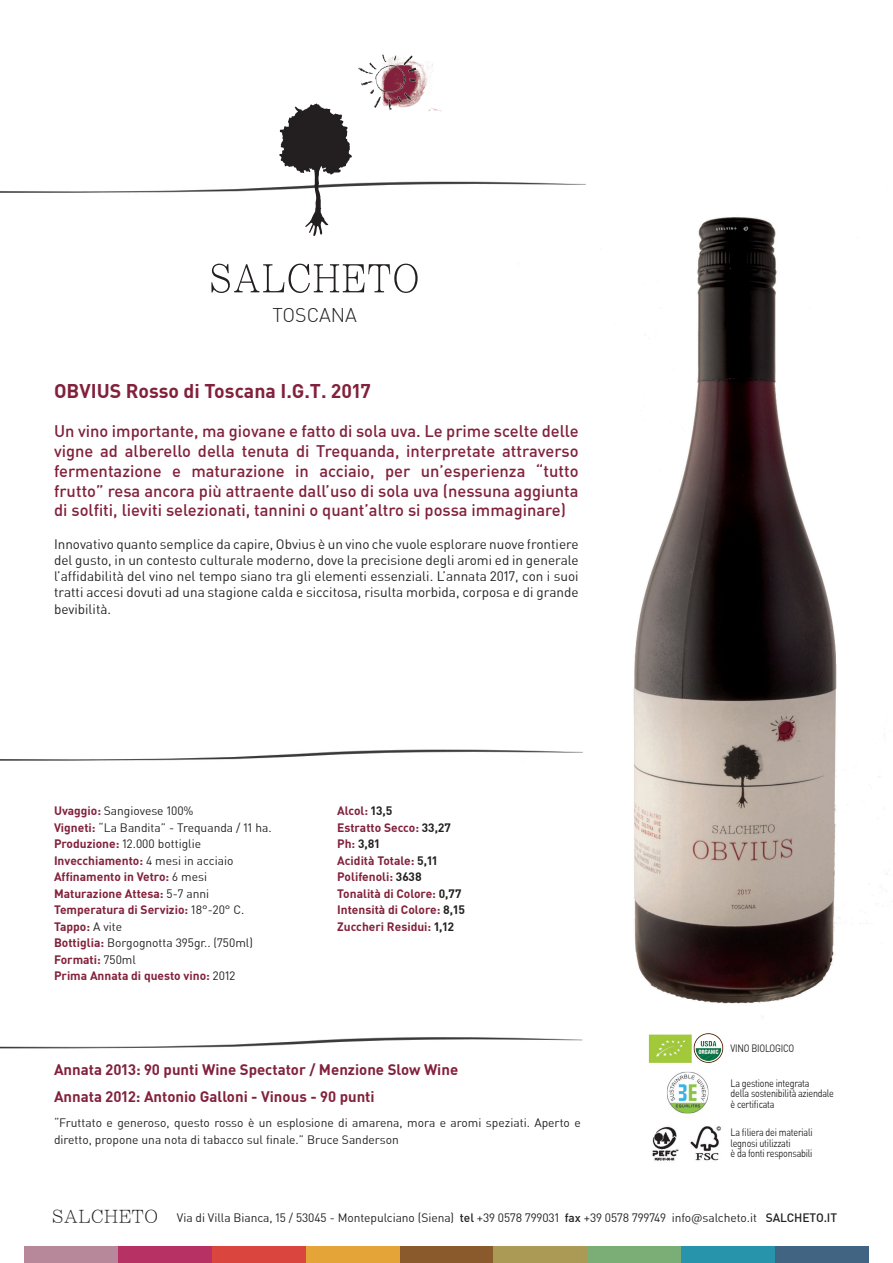
<style>
.page{position:relative;width:893px;height:1263px;background:#fff}
.page>*{position:absolute;margin:0;border:0;box-sizing:border-box;transform-origin:0 0}
.t1{font:700 19.5px "NGCDIN On Air";color:#82213b}
.t2{font:300 19.5px "NGCDIN On Air";color:#231f20}
.t3{font:500 16.5px/19.8px "NGCDIN On Air";color:#82213b;text-align:justify}
.t4{font:700 15px/27px "NGCDIN On Air";color:#82213b}
.t5{font:13.5px/16.2px "NGCDIN On Air";color:#231f20;text-align:justify}
.t6{font:700 12px/16.5px "NGCDIN On Air";color:#82213b}
.t7{font:12px/16.5px "NGCDIN On Air";letter-spacing:-.005em;color:#231f20}
.t8{font:10.5px/10.5px "NGCDIN On Air";letter-spacing:-.025em;color:#231f20;scale:.85 1}
.s1{font-weight:400;color:#231f20}
.s2{color:#231f20}
.s3{font-family:"Li Song Pro";font-size:18.75px}
.s4{font-weight:500}
</style>
<div class="page">
<img style="left:633px;top:217px;width:254px;height:787px">
<img style="left:0;top:1037px;width:583px;height:12px">
<div style="left:24px;top:1246px;width:94px;height:17px;background:#b6889a"></div>
<div style="left:118px;top:1246px;width:94px;height:17px;background:#b83164"></div>
<div style="left:212px;top:1246px;width:94px;height:17px;background:#da453d"></div>
<div style="left:306px;top:1246px;width:94px;height:17px;background:#e4a438"></div>
<div style="left:400px;top:1246px;width:93px;height:17px;background:#8a5a2d"></div>
<div style="left:493px;top:1246px;width:94px;height:17px;background:#aa9a56"></div>
<div style="left:587px;top:1246px;width:94px;height:17px;background:#7bae77"></div>
<div style="left:681px;top:1246px;width:94px;height:17px;background:#2894ab"></div>
<div style="left:775px;top:1246px;width:94px;height:17px;background:#416482"></div>
<img style="left:0;top:721px;width:723px;height:57px">
<img style="left:648px;top:1016px;width:115px;height:145px">
<img style="left:0;top:181px;width:727px;height:38px">
<svg style="left:279px;top:103px;width:73px;height:133px"></svg>
<svg style="left:211px;top:264px;width:207px;height:29px"></svg>
<img style="left:342px;top:54px;width:100px;height:73px">
<h1 class="t2" style="left:272px;top:304px;width:86px">TOSCANA</h1>
<h1 class="t1" style="left:54px;top:380px;width:318px">OBVIUS Rosso di Toscana I.G.T. 2017</h1>
<p class="t3" style="left:54px;top:422px;width:526px">Un vino importante, ma giovane e fatto di sola uva. Le prime scelte delle vigne ad alberello della tenuta di Trequanda, interpretate attraverso fermentazione e maturazione in acciaio, per un’esperienza “tutto frutto” resa ancora più attraente dall’uso di sola uva (nessuna aggiunta di solfiti, lieviti selezionati, tannini o quant’altro si possa immaginare)</p>
<p class="t5" style="left:54px;top:536px;width:526px">Innovativo quanto semplice da capire, Obvius è un vino che vuole esplorare nuove frontiere del gusto, in un contesto culturale moderno, dove la precisione degli aromi ed in generale l’affidabilità del vino nel tempo siano tra gli elementi essenziali. L’annata 2017, con i suoi tratti accesi dovuti ad una stagione calda e siccitosa, risulta morbida, corposa e di grande bevibilità.</p>
<p class="t6" style="left:54px;top:803px;width:219px">Uvaggio: <span class="s1">Sangiovese 100%<br></span>Vigneti: <span class="s1">“La Bandita” - Trequanda / 11 ha.<br></span>Produzione: <span class="s1">12.000 bottiglie<br></span>Invecchiamento: <span class="s1">4 mesi in acciaio<br></span>Affinamento in Vetro: <span class="s1">6 mesi<br></span>Maturazione Attesa: <span class="s1">5-7 anni<br></span>Temperatura di Servizio: <span class="s1">18°-20° C.<br></span>Tappo: <span class="s1">A vite<br></span>Bottiglia: <span class="s1">Borgognotta 395gr.. (750ml)<br></span>Formati: <span class="s1">750ml<br></span>Prima Annata di questo vino: <span class="s1">2012</span></p>
<p class="t6" style="left:337px;top:803px;width:129px">Alcol: <span class="s2">13,5<br></span>Estratto Secco: <span class="s2">33,27<br></span>Ph: <span class="s2">3,81<br></span>Acidità Totale: <span class="s2">5,11<br></span>Polifenoli: <span class="s2">3638<br></span>Tonalità di Colore: <span class="s2">0,77<br></span>Intensità di Colore: <span class="s2">8,15<br></span>Zuccheri Residui: <span class="s2">1,12</span></p>
<p class="t4" style="left:54px;top:1055px;width:406px">Annata 2013: 90 punti Wine Spectator / Menzione Slow Wine<br>Annata 2012: Antonio Galloni - Vinous - 90 punti</p>
<p class="t7" style="left:54px;top:1115px;width:528px">“Fruttato e generoso, questo rosso è un esplosione di amarena, mora e aromi speziati. Aperto e diretto, propone una nota di tabacco sul finale.” Bruce Sanderson</p>
<p class="t8" style="left:730px;top:1043px;width:76px">VINO BIOLOGICO</p>
<p class="t8" style="left:730px;top:1078px;width:123px">La gestione integrata<br>della sostenibilità aziendale è certificata</p>
<p class="t8" style="left:730px;top:1127px;width:98px">La filiera dei materiali legnosi utilizzati<br>è da fonti responsabili</p>
<p class="t7" style="left:52px;top:1209px;width:786px"><span class="s3">SALCHETO</span> Via di Villa Bianca, 15 / 53045 - Montepulciano (Siena) <span class="s4">tel</span> +39 0578 799031 <span class="s4">fax</span> +39 0578 799749 info@salcheto.it <span class="s4">SALCHETO.IT</span></p>
</div>
